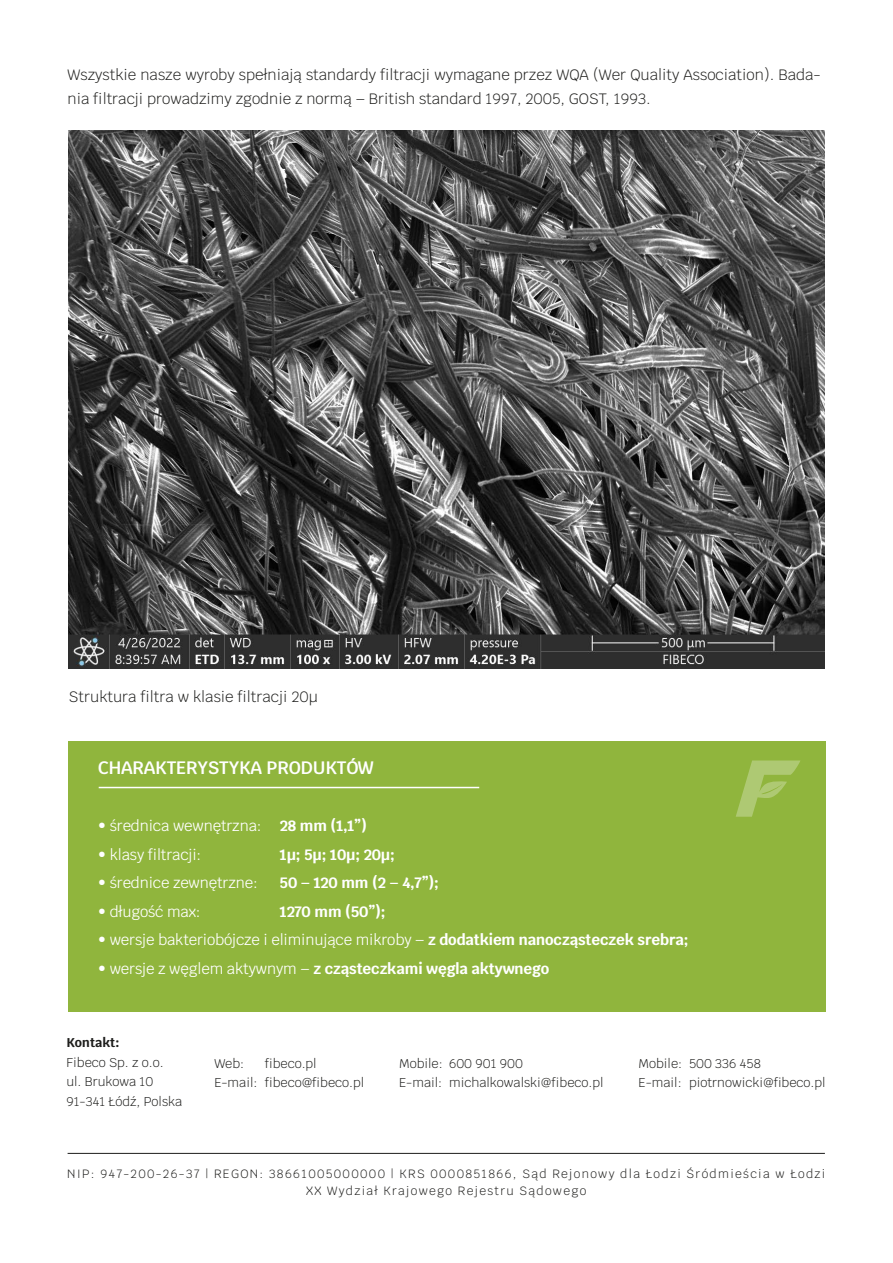
<style>
.page{position:relative;width:893px;height:1263px;background:#fff}
.page>*{position:absolute;margin:0;border:0;box-sizing:border-box;transform-origin:0 0}
.t1{font:600 18px "Krub";letter-spacing:-.01em;color:#fff}
.t2{font:300 15px/24px "Krub";color:#1d1d1b}
.t3{font:15px "Krub";letter-spacing:-.01em;color:#fff}
.t4{font:700 15px "Krub";letter-spacing:-.01em;color:#fff}
.t5{font:300 12.75px/19.5px "Krub";color:#1d1d1b}
.t6{font:700 12.75px "Krub";color:#1d1d1b}
.t7{font:300 12px/16.5px "Krub";letter-spacing:.11em;color:#1d1d1b;text-align:center}
.s1{font-weight:700}
.s2{font-weight:400}
</style>
<div class="page">
<div style="left:68px;top:741px;width:757px;height:271px;background:#90b53d"></div>
<hr style="left:99px;top:787px;width:380px;height:1px;background:#fff">
<svg style="left:736px;top:760px;width:64px;height:57px"></svg>
<hr style="left:68px;top:1153px;width:757px;height:1px;background:#1d1d1b">
<img style="left:69px;top:130px;width:755px;height:538px">
<p class="t2" style="left:68px;top:63px;width:754px">Wszystkie nasze wyroby spełniają standardy filtracji wymagane przez WQA (Wer Quality Association). Bada&shy;nia filtracji prowadzimy zgodnie z normą – British standard 1997, 2005, GOST, 1993.</p>
<p class="t2" style="left:69px;top:684px;width:250px">Struktura filtra w klasie filtracji 20μ</p>
<p class="t1" style="left:98px;top:758px;width:277px">CHARAKTERYSTYKA PRODUKTÓW</p>
<p class="t3" style="left:98px;top:813px;width:271px">• średnica wewnętrzna: <span class="s1">28 mm (1,1”)</span></p>
<p class="t3" style="left:98px;top:842px;width:105px">• klasy filtracji:</p>
<p class="t4" style="left:280px;top:846px;width:117px">1μ; 5μ; 10μ; 20μ;</p>
<p class="t3" style="left:98px;top:870px;width:162px">• średnice zewnętrzne:</p>
<p class="t4" style="left:280px;top:874px;width:161px">50 – 120 mm (2 – 4,7”);</p>
<p class="t3" style="left:98px;top:899px;width:105px">• długość max:</p>
<p class="t4" style="left:280px;top:903px;width:107px">1270 mm (50”);</p>
<p class="t3" style="left:98px;top:927px;width:592px">• wersje bakteriobójcze i eliminujące mikroby – <span class="s1">z dodatkiem nanocząsteczek srebra;</span></p>
<p class="t4" style="left:98px;top:960px;width:453px"><span class="s2">• wersje z węglem aktywnym –</span> z cząsteczkami węgla aktywnego</p>
<p class="t6" style="left:66px;top:1035px;width:55px">Kontakt:</p>
<p class="t5" style="left:66px;top:1052px;width:117px">Fibeco Sp. z o.o.<br>ul. Brukowa 10<br>91-341 Łódź, Polska</p>
<p class="t5" style="left:399px;top:1053px;width:206px">Mobile: 600 901 900<br>E-mail: michalkowalski@fibeco.pl</p>
<p class="t5" style="left:639px;top:1053px;width:188px">Mobile: 500 336 458<br>E-mail: piotrnowicki@fibeco.pl</p>
<p class="t5" style="left:214px;top:1053px;width:31px">Web:</p>
<p class="t5" style="left:214px;top:1053px;width:151px;text-align:center">fibeco.pl<br>E-mail: fibeco@fibeco.pl</p>
<p class="t7" style="left:67px;top:1165px;width:760px">NIP: 947-200-26-37 | REGON: 38661005000000 | KRS 0000851866, Sąd Rejonowy dla Łodzi Śródmieścia w Łodzi<br>XX Wydział Krajowego Rejestru Sądowego</p>
</div>
